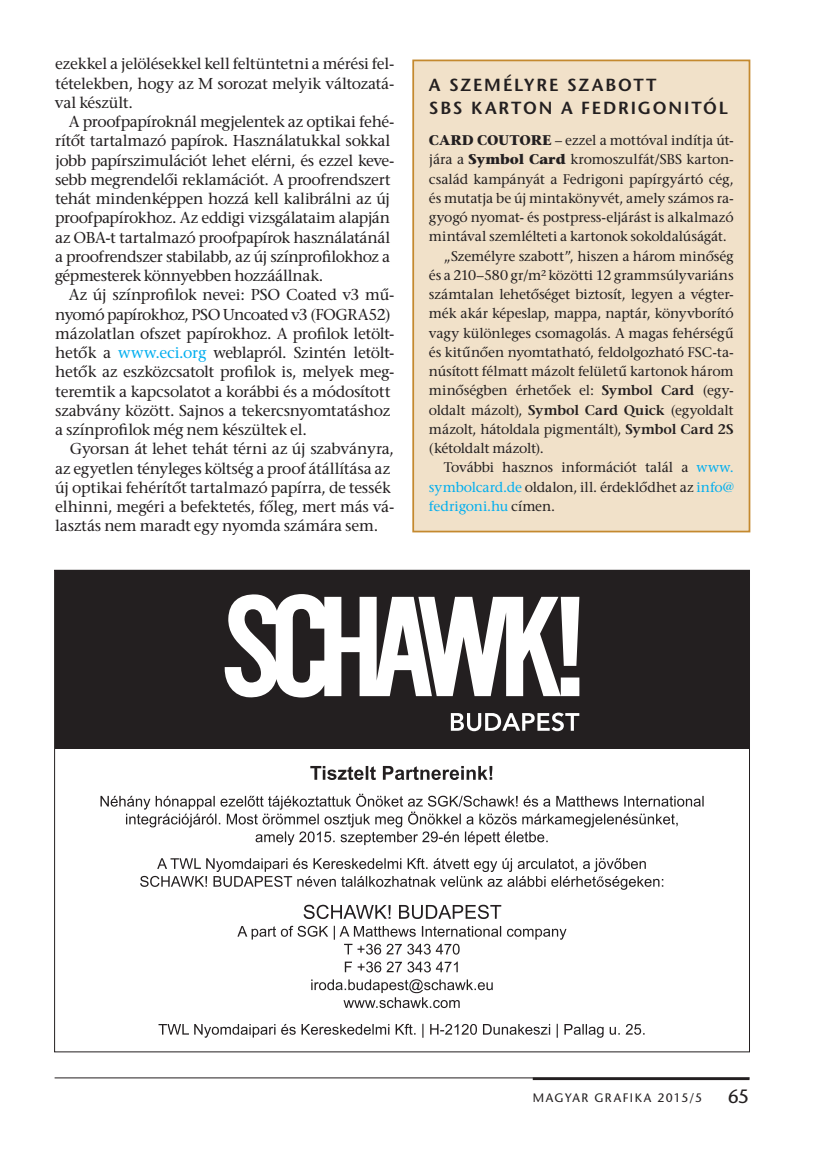
<style>
.page{position:relative;width:819px;height:1166px;background:#fff}
.page>*{position:absolute;margin:0;border:0;box-sizing:border-box;transform-origin:0 0}
.t1{font:19.25px "ITC Stone Sans";color:#231f20}
.t2{font:600 17.5px/22.8px "ITC Stone Sans";letter-spacing:.105em;color:#231f20}
.t3{font:15.75px/19.2px "ITC Stone Serif";letter-spacing:-.02em;color:#231f20}
.t4{font:14px "ITC Stone Serif";letter-spacing:-.01em;color:#231f20}
.t5{font:14px "ITC Stone Serif";letter-spacing:-.005em;color:#00aeef}
.t6{font:12.25px "ITC Stone Sans";letter-spacing:.125em;color:#231f20}
.s1{color:#00aeef}
.s2{font-weight:700}
.s3{font-weight:600}
.s4{color:#231f20}
</style>
<div class="page">
<hr style="left:55px;top:1077px;width:694px;height:1px;background:#231f20">
<hr style="left:532px;top:1077px;width:217px;height:3px;background:#231f20">
<svg style="left:310px;top:766px;width:182px;height:14px"></svg>
<svg style="left:100px;top:794px;width:603px;height:51px"></svg>
<svg style="left:140px;top:858px;width:523px;height:32px"></svg>
<svg style="left:303px;top:905px;width:198px;height:14px"></svg>
<svg style="left:237px;top:926px;width:329px;height:28px"></svg>
<svg style="left:345px;top:961px;width:112px;height:11px"></svg>
<svg style="left:311px;top:979px;width:181px;height:29px"></svg>
<svg style="left:158px;top:1024px;width:486px;height:14px"></svg>
<div style="left:55px;top:570px;width:694px;height:179px;background:#231f20"></div>
<svg style="left:451px;top:712px;width:128px;height:19px"></svg>
<svg style="left:225px;top:594px;width:354px;height:104px"></svg>
<div style="left:413px;top:60px;width:336px;height:471px;background:#f1e1c9"></div>
<div style="left:412px;top:60px;width:338px;height:472px;border:2px solid #c4892f"></div>
<p class="t3" style="left:55px;top:57px;width:341px;text-align:justify">ezekkel a jelölésekkel kell feltüntetni a mérési fel&shy;tételekben, hogy az M sorozat melyik változatá&shy;val készült.</p>
<p class="t3" style="left:55px;top:114px;width:341px;text-indent:14px">A proofpapíroknál megjelentek az optikai fehé&shy;rítőt tartalmazó papírok. Használatukkal sokkal jobb papírszimulációt lehet elérni, és ezzel keve&shy;sebb megrendelői reklamációt. A proofrendszert tehát mindenképpen hozzá kell kalibrálni az új proofpapírokhoz. Az eddigi vizsgálataim alapján az OBA-t tartalmazó proofpapírok használatánál a proofrendszer stabilabb, az új színprofilokhoz a gépmesterek könnyebben hozzáállnak.</p>
<p class="t3" style="left:55px;top:287px;width:341px;text-indent:14px">Az új színprofilok nevei: PSO Coated v3 mű&shy;nyomó papírokhoz, PSO Uncoated v3 (FOGRA52) mázolatlan ofszet papírokhoz. A profilok letölt&shy;hetők a <span class="s1">www.eci.org</span> weblapról. Szintén letölt&shy;hetők az eszközcsatolt profilok is, melyek meg&shy;teremtik a kapcsolatot a korábbi és a módosított szabvány között. Sajnos a tekercsnyomtatáshoz a színprofilok még nem készültek el.</p>
<p class="t3" style="left:55px;top:441px;width:341px;text-indent:15px">Gyorsan át lehet tehát térni az új szabványra, az egyetlen tényleges költség a proof átállítása az új optikai fehérítőt tartalmazó papírra, de tessék elhinni, megéri a befektetés, főleg, mert más vá&shy;lasztás nem maradt egy nyomda számára sem.</p>
<p class="t2" style="left:429px;top:76px;width:229px">A SZEMÉLYRE SZABOTT<br>SBS</p>
<p class="t2" style="left:471px;top:98px;width:258px">KARTON A FEDRIGONITÓL</p>
<p class="t4" style="left:429px;top:133px;width:306px"><span class="s2">CARD COUTORE</span> – ezzel a mottóval indítja út-</p>
<p class="t4" style="left:429px;top:152px;width:306px">jára a <span class="s2">Symbol Card</span> kromoszulfát/SBS karton-</p>
<p class="t4" style="left:429px;top:171px;width:306px">család kampányát a Fedrigoni papírgyártó cég,</p>
<p class="t4" style="left:429px;top:190px;width:306px">és mutatja be új mintakönyvét, amely számos ra-</p>
<p class="t4" style="left:429px;top:210px;width:306px">gyogó nyomat- és postpress-eljárást is alkalmazó</p>
<p class="t4" style="left:429px;top:229px;width:299px">mintával szemlélteti a kartonok sokoldalúságát.</p>
<p class="t4" style="left:444px;top:248px;width:291px">„Személyre szabott”, hiszen a három minőség</p>
<p class="t4" style="left:429px;top:267px;width:306px">és a 210–580 gr/m² közötti 12 grammsúlyvariáns</p>
<p class="t4" style="left:429px;top:287px;width:306px">számtalan lehetőséget biztosít, legyen a végter-</p>
<p class="t4" style="left:429px;top:306px;width:306px">mék akár képeslap, mappa, naptár, könyvborító</p>
<p class="t4" style="left:429px;top:325px;width:306px">vagy különleges csomagolás. A magas fehérségű</p>
<p class="t4" style="left:429px;top:344px;width:306px">és kitűnően nyomtatható, feldolgozható FSC-ta-</p>
<p class="t4" style="left:429px;top:364px;width:306px">núsított félmatt mázolt felületű kartonok három</p>
<p class="t4" style="left:429px;top:383px;width:306px">minőségben érhetőek el: <span class="s3">Symbol Card</span> (egy-</p>
<p class="t4" style="left:429px;top:402px;width:306px">oldalt mázolt), <span class="s3">Symbol Card Quick</span> (egyoldalt</p>
<p class="t4" style="left:429px;top:421px;width:306px">mázolt, hátoldala pigmentált), <span class="s3">Symbol Card 2S</span></p>
<p class="t4" style="left:429px;top:441px;width:116px">(kétoldalt mázolt).</p>
<p class="t4" style="left:444px;top:460px;width:291px">További hasznos információt talál a <span class="s1">www.</span></p>
<p class="t4" style="left:429px;top:479px;width:306px"><span class="s1">symbolcard.de</span> oldalon, ill. érdeklődhet az <span class="s1">info@</span></p>
<p class="t5" style="left:429px;top:498px;width:128px">fedrigoni.hu <span class="s4">címen.</span></p>
<p class="t6" style="left:532px;top:1091px;width:171px">MAGYAR GRAFIKA 2015/5</p>
<p class="t1" style="left:728px;top:1085px;width:23px">65</p>
</div>
